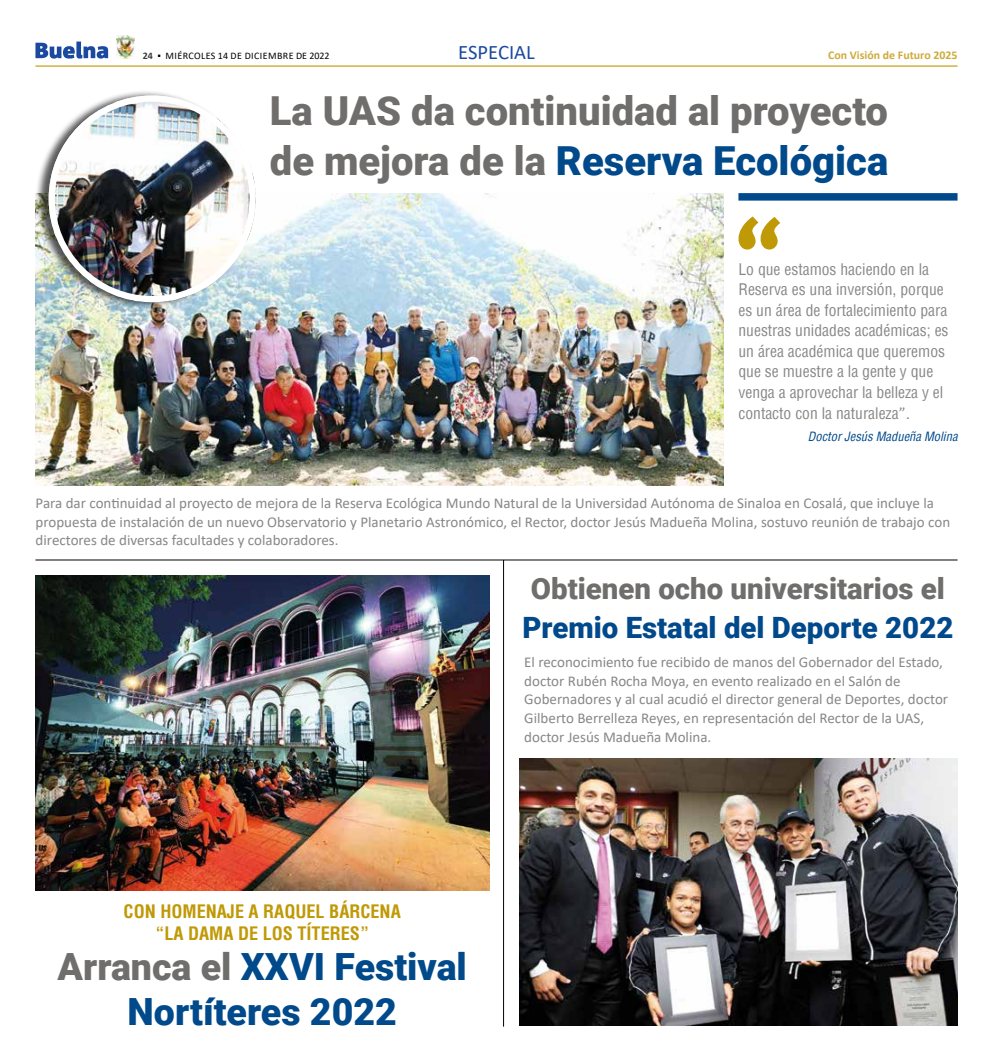
<style>
.page{position:relative;width:993px;height:1063px;background:#fff}
.page>*{position:absolute;margin:0;border:0;box-sizing:border-box;transform-origin:0 0}
.t1{font:900 40px/50px "Roboto";color:#6f6e6d}
.t2{font:900 37.5px/45px "Roboto";color:#00498b;text-align:center}
.t3{font:900 29.38px "Roboto";color:#6f6e6d}
.t4{font:900 29.38px "Roboto";color:#00498b}
.t5{font:20.62px "Calibri";color:#1a499f}
.t6{font:700 condensed 18.12px/21.8px "Helvetica";color:#c09907;text-align:center}
.t7{font:condensed 17.5px "Helvetica";color:#878787}
.t8{font:condensed 15.62px/20.6px "Helvetica";color:#878787}
.t9{font:300 15.62px "Corpid";color:#878787}
.t10{font:15px/18.8px "Calibri";color:#878787}
.t11{font:italic condensed 12.5px "Helvetica";color:#00498b}
.t12{font:700 11.88px "Calibri";color:#ceab3b}
.t13{font:10px "Calibri";letter-spacing:.04em;color:#000}
.s1{font-weight:700;color:#3c3c3b}
.s2{color:#00498b}
.s3{color:#6f6e6d}
</style>
<div class="page">
<hr style="left:35px;top:65px;width:922px;height:2px;background:#c7a11d">
<svg style="left:35px;top:42px;width:73px;height:17px"></svg>
<img style="left:117px;top:35px;width:18px;height:24px">
<img style="left:35px;top:193px;width:688px;height:292px">
<div style="left:35px;top:90px;width:220px;height:220px;background:#000;opacity:.65"></div>
<img style="left:49px;top:95px;width:206px;height:207px;border-radius:103px">
<div style="left:49px;top:95px;width:206px;height:207px;border:6px solid #fff;border-radius:50%"></div>
<div style="left:738px;top:193px;width:219px;height:8px;background:#00498b"></div>
<svg style="left:738px;top:216px;width:42px;height:34px"></svg>
<hr style="left:35px;top:560px;width:922px;height:1px;background:#000">
<img style="left:36px;top:575px;width:453px;height:315px">
<hr style="left:503px;top:560px;width:1px;height:467px;background:#000">
<img style="left:519px;top:759px;width:438px;height:266px">
<p class="t13" style="left:143px;top:48px;width:188px"><span class="s1">24</span> ▪ MIÉRCOLES 14 DE DICIEMBRE DE 2022</p>
<h3 class="t5" style="left:458px;top:37px;width:78px">ESPECIAL</h3>
<p class="t12" style="left:827px;top:46px;width:131px">Con Visión de Futuro 2025</p>
<h1 class="t1" style="left:270px;top:85px;width:619px">La UAS da continuidad al proyecto de mejora de la <span class="s2">Reserva Ecológica</span></h1>
<p class="t8" style="left:738px;top:258px;width:211px">Lo que estamos haciendo en la<br>Reserva es una inversión, porque es un área de fortalecimiento para nuestras unidades académicas; es un área académica que queremos que se muestre a la gente y que venga a aprovechar la belleza y el contacto con la naturaleza</p>
<p class="t9" style="left:898px;top:395px;width:9px">„</p>
<p class="t7" style="left:905px;top:401px;width:6px">.</p>
<p class="t11" style="left:807px;top:428px;width:151px">Doctor Jesús Madueña Molina</p>
<p class="t10" style="left:36px;top:493px;width:915px">Para dar continuidad al proyecto de mejora de la Reserva Ecológica Mundo Natural de la Universidad Autónoma de Sinaloa en Cosalá, que incluye la propuesta de instalación de un nuevo Observatorio y Planetario Astronómico, el Rector, doctor Jesús Madueña Molina, sostuvo reunión de trabajo con directores de diversas facultades y colaboradores.</p>
<h3 class="t3" style="left:530px;top:568px;width:415px">Obtienen ocho universitarios el</h3>
<h3 class="t4" style="left:522px;top:607px;width:432px">Premio Estatal del Deporte 2022</h3>
<p class="t10" style="left:524px;top:652px;width:425px">El reconocimiento fue recibido de manos del Gobernador del Estado, doctor Rubén Rocha Moya, en evento realizado en el Salón de Gobernadores y al cual acudió el director general de Deportes, doctor Gilberto Berrelleza Reyes, en representación del Rector de la UAS, doctor Jesús Madueña Molina.</p>
<p class="t6" style="left:124px;top:900px;width:278px">CON HOMENAJE A RAQUEL BÁRCENA “LA DAMA DE LOS TÍTERES”</p>
<h2 class="t2" style="left:58px;top:943px;width:411px"><span class="s3">Arranca el</span> XXVI Festival<br>Nortíteres 2022</h2>
</div>
